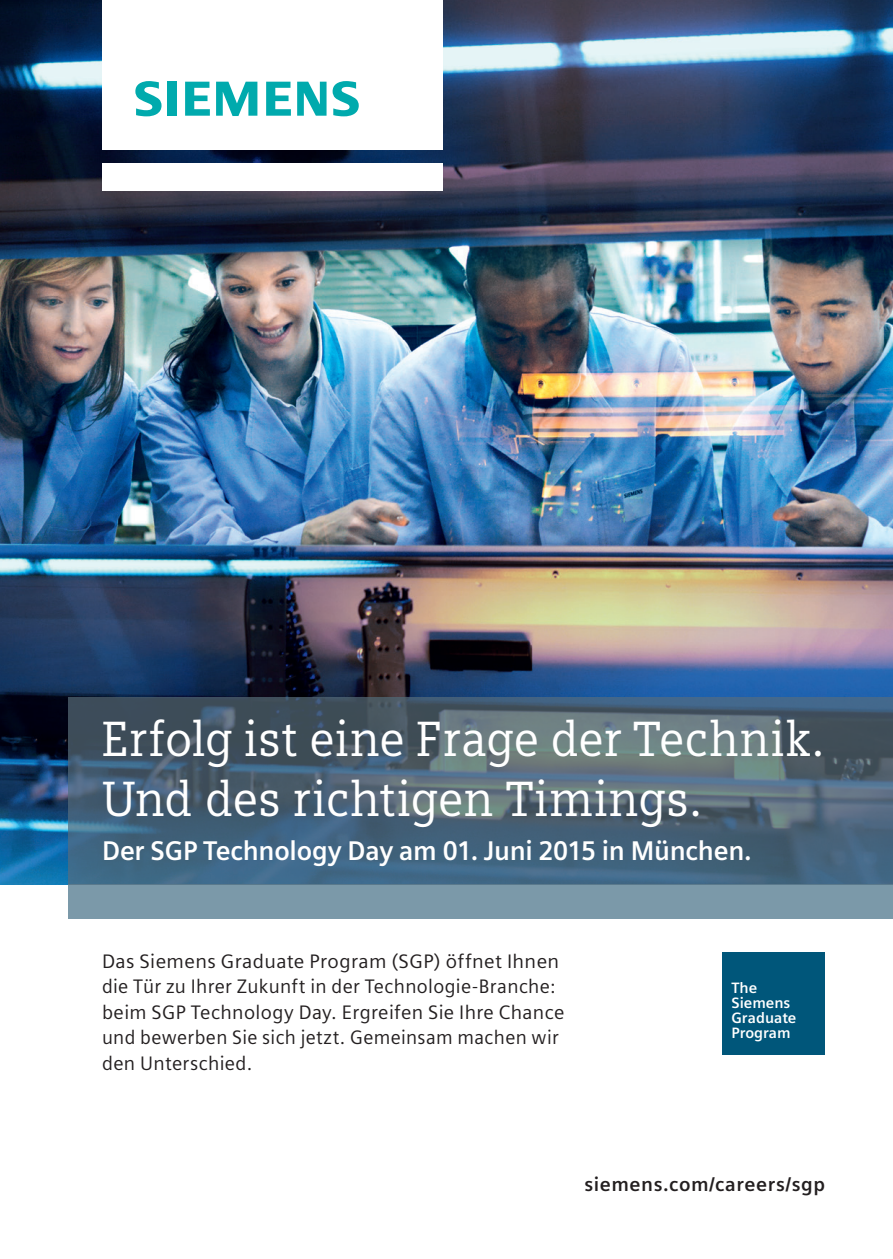
<style>
.page{position:relative;width:893px;height:1259px;background:#fff}
.page>*{position:absolute;margin:0;border:0;box-sizing:border-box;transform-origin:0 0}
._01__Headline__16_5p{font:49.5px/59.4px "Siemens Slab";letter-spacing:.01em;color:#fff}
._01__Subline__10pt_4{font:700 27px "Siemens Sans";letter-spacing:-.01em;color:#fff}
._04__Copy__6_5pt_3_m{font:19.5px/25.5px "Siemens Sans";letter-spacing:.015em;color:#231f20}
.URL_sector_claim__6{font:700 19.5px "Siemens Sans";letter-spacing:.03em;color:#231f20}
.t1{font:700 15px/15px "Siemens Sans";color:#fff}
</style>
<div class="page">
<img style="left:0;top:0;width:893px;height:884px">
<div style="left:68px;top:884px;width:825px;height:34px;background:#7b99a9"></div>
<svg style="left:68px;top:697px;width:825px;height:187px;background:#4c6476"></svg>
<div style="left:723px;top:952px;width:102px;height:102px;background:#00567a"></div>
<div style="left:102px;top:163px;width:340px;height:27px;background:#fff"></div>
<div style="left:102px;top:0;width:340px;height:150px;background:#fff"></div>
<svg style="left:135px;top:81px;width:27px;height:35px"></svg>
<div style="left:167px;top:82px;width:9px;height:34px;background:#00aaad"></div>
<svg style="left:185px;top:82px;width:25px;height:34px"></svg>
<svg style="left:216px;top:82px;width:41px;height:34px"></svg>
<svg style="left:266px;top:82px;width:25px;height:34px"></svg>
<svg style="left:297px;top:82px;width:30px;height:34px"></svg>
<svg style="left:333px;top:81px;width:26px;height:35px"></svg>
<p class="_01__Headline__16_5p" style="left:102px;top:709px;width:724px">Erfolg ist eine Frage der Technik.<br>Und des richtigen Timings.</p>
<p class="_01__Subline__10pt_4" style="left:102px;top:835px;width:651px">Der SGP Technology Day am 01. Juni 2015 in München.</p>
<p class="_04__Copy__6_5pt_3_m" style="left:102px;top:948px;width:464px">Das Siemens Graduate Program (SGP) öffnet Ihnen die Tür zu Ihrer Zukunft in der Technologie-Branche: beim SGP Technology Day. Ergreifen Sie Ihre Chance und bewerben Sie sich jetzt. Gemeinsam machen wir den Unterschied.</p>
<p class="t1" style="left:731px;top:980px;width:66px">The<br>Siemens<br>Graduate<br>Program</p>
<p class="URL_sector_claim__6" style="left:584px;top:1173px;width:242px">siemens.com/careers/sgp</p>
</div>
